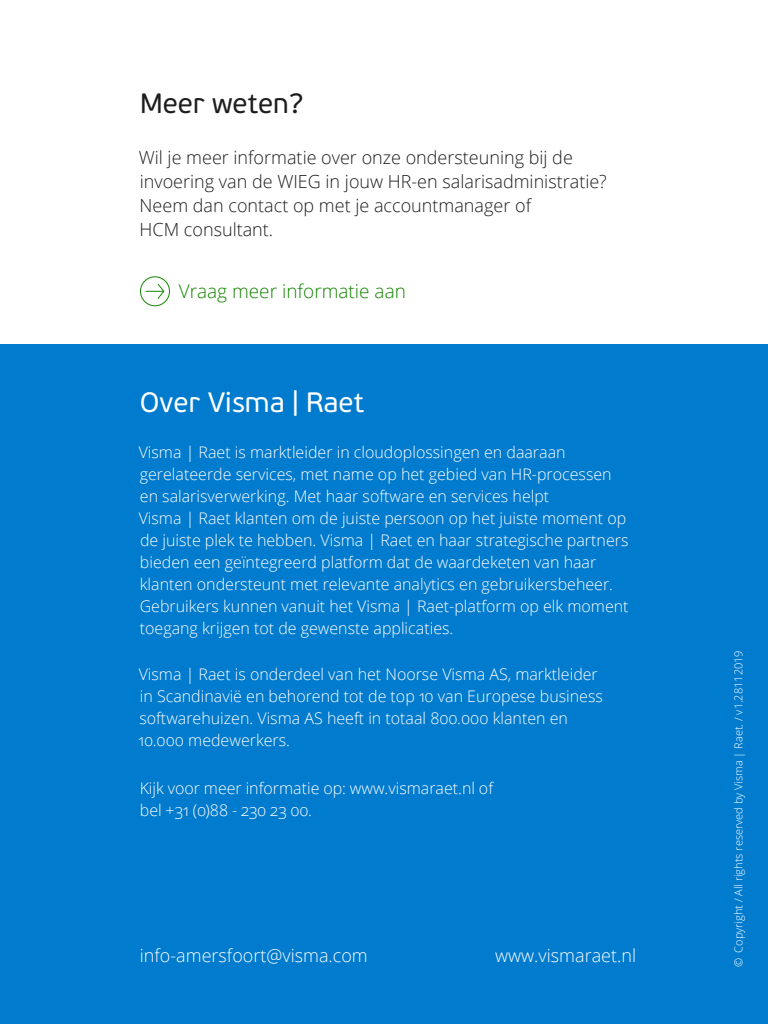
<style>
.page{position:relative;width:768px;height:1024px;background:#fff}
.page>*{position:absolute;margin:0;border:0;box-sizing:border-box;transform-origin:0 0}
.t1{font:28px "PF Beau Sans Pro";color:#fff}
.t2{font:28px "PF Beau Sans Pro";color:#1d1d1d}
.t3{font:300 19px "Open Sans";color:#148500}
.t4{font:300 18px/24px "Open Sans";color:#1d1d1d}
.t5{font:300 18px "Open Sans";color:#fff}
.t6{font:300 16px/22px "Open Sans";color:#fff}
.t7{font:300 11px "Open Sans";color:#fff}
</style>
<div class="page">
<div style="left:0;top:344px;width:768px;height:680px;background:#007bce"></div>
<div style="left:140px;top:276px;width:30px;height:30px;border:1px solid #148500;border-radius:50%"></div>
<svg style="left:146px;top:283px;width:19px;height:16px"></svg>
<h1 class="t2" style="left:140px;top:88px;width:165px">Meer weten?</h1>
<p class="t4" style="left:139px;top:145px;width:470px">Wil je meer informatie over onze ondersteuning bij de invoering van de WIEG in jouw HR-en salarisadministratie?<br>Neem dan contact op met je accountmanager of<br>HCM consultant.</p>
<p class="t3" style="left:179px;top:278px;width:229px">Vraag meer informatie aan</p>
<h1 class="t1" style="left:140px;top:386px;width:226px">Over Visma | Raet</h1>
<p class="t6" style="left:139px;top:441px;width:491px">Visma | Raet is marktleider in cloudoplossingen en daaraan gerelateerde services, met name op het gebied van HR-processen en salarisverwerking. Met haar software en services helpt<br>Visma | Raet klanten om de juiste persoon op het juiste moment op de juiste plek te hebben. Visma | Raet en haar strategische partners bieden een geïntegreerd platform dat de waardeketen van haar klanten ondersteunt met relevante analytics en gebruikersbeheer.<br>Gebruikers kunnen vanuit het Visma | Raet-platform op elk moment toegang krijgen tot de gewenste applicaties.</p>
<p class="t6" style="left:139px;top:663px;width:466px">Visma | Raet is onderdeel van het Noorse Visma AS, marktleider in Scandinavië en behorend tot de top 10 van Europese business softwarehuizen. Visma AS heeft in totaal 800.000 klanten en 10.000 medewerkers.</p>
<p class="t6" style="left:140px;top:777px;width:355px">Kijk voor meer informatie op: www.vismaraet.nl of bel +31 (0)88 - 230 23 00.</p>
<p class="t5" style="left:140px;top:943px;width:230px">info-amersfoort@visma.com</p>
<p class="t5" style="left:495px;top:943px;width:142px">www.vismaraet.nl</p>
<p class="t7" style="left:731px;top:967px;width:319px;rotate:-90deg">© Copyright / All rights reserved by Visma | Raet. / v1.28112019</p>
</div>
